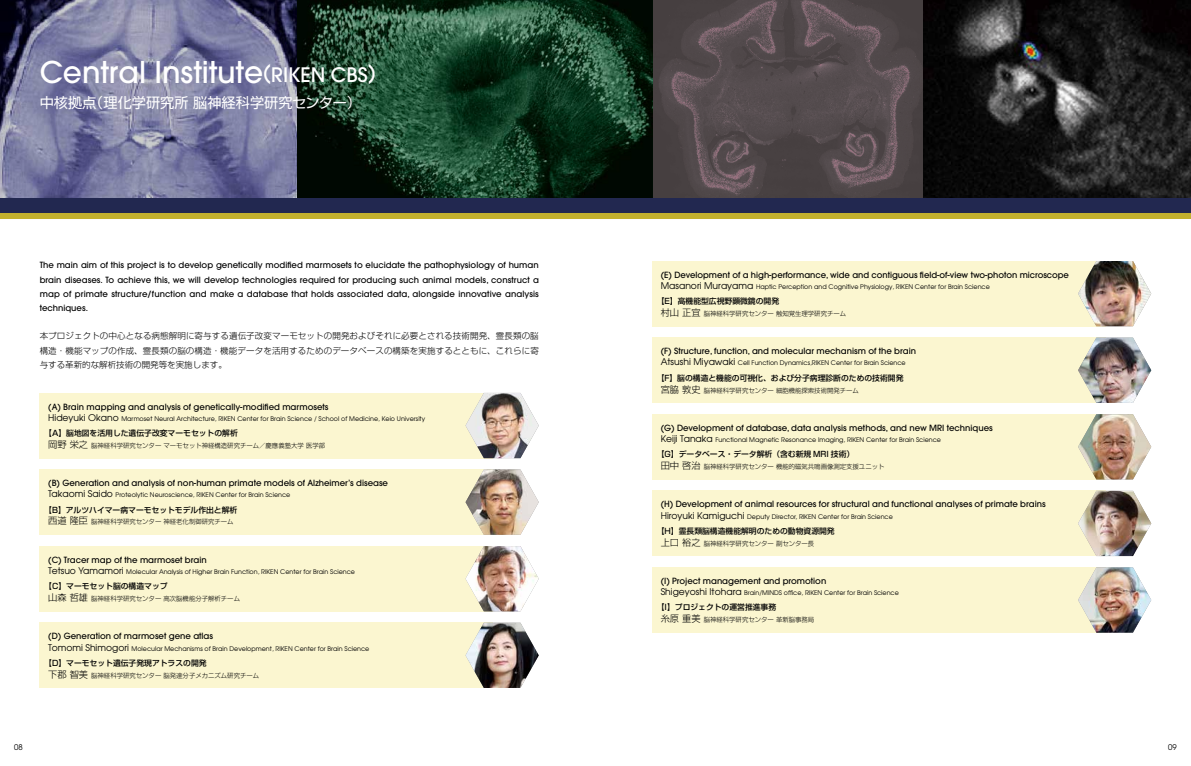
<style>
.page{position:relative;width:1191px;height:766px;background:#fff}
.page>*{position:absolute;margin:0;border:0;box-sizing:border-box;transform-origin:0 0}
.t1{font:500 29.8px "Avant Garde";color:#fff}
.t2{font:14.2px "Shin Go Pro";color:#fff}
.t3{font:500 8.5px/14.2px "Avant Garde";color:#000;text-align:justify}
.t4{font:300 8.5px/14.2px "Shin Go Pro";letter-spacing:.005em;color:#000;text-align:justify}
.t5{font:500 7.8px "Shin Go Pro";color:#000}
.t6{font:7.8px "Avant Garde";color:#000}
.t7{font:6.4px "Avant Garde";color:#000}
.t8{font:300 6.4px "Shin Go Pro";color:#000}
.s1{font-size:19.8px}
.s2{font-size:9.2px}
</style>
<div class="page">
<img style="left:652px;top:0;width:272px;height:198px">
<img style="left:924px;top:0;width:267px;height:198px">
<svg style="left:0;top:0;width:652px;height:198px;background:#42565b"></svg>
<div style="left:0;top:198px;width:1191px;height:15px;background:#222850"></div>
<div style="left:0;top:213px;width:1191px;height:5px;background:#c3b12f"></div>
<div style="left:40px;top:622px;width:453px;height:65px;background:#fbf6d0"></div>
<img style="left:465px;top:622px;width:74px;height:65px">
<div style="left:652px;top:337px;width:453px;height:66px;background:#fbf6d0"></div>
<img style="left:1078px;top:337px;width:73px;height:66px">
<div style="left:652px;top:490px;width:453px;height:66px;background:#fbf6d0"></div>
<img style="left:1078px;top:490px;width:73px;height:66px">
<div style="left:40px;top:469px;width:453px;height:65px;background:#fbf6d0"></div>
<img style="left:465px;top:469px;width:74px;height:65px">
<div style="left:652px;top:261px;width:453px;height:65px;background:#fbf6d0"></div>
<img style="left:1078px;top:261px;width:73px;height:65px">
<div style="left:652px;top:414px;width:453px;height:65px;background:#fbf6d0"></div>
<img style="left:1078px;top:414px;width:73px;height:65px">
<div style="left:40px;top:393px;width:453px;height:65px;background:#fbf6d0"></div>
<img style="left:465px;top:393px;width:74px;height:65px">
<div style="left:652px;top:567px;width:453px;height:65px;background:#fbf6d0"></div>
<img style="left:1078px;top:567px;width:73px;height:65px">
<div style="left:40px;top:546px;width:453px;height:65px;background:#fbf6d0"></div>
<img style="left:465px;top:546px;width:74px;height:65px">
<h1 class="t1" style="left:40px;top:53px;width:338px">Central Institute<span class="s1">(RIKEN CBS)</span></h1>
<h2 class="t2" style="left:40px;top:90px;width:323px">中核拠点（理化学研究所 脳神経科学研究センター）</h2>
<p class="t3" style="left:40px;top:258px;width:501px">The main aim of this project is to develop genetically modified marmosets to elucidate the pathophysiology of human brain diseases. To achieve this, we will develop technologies required for producing such animal models, construct a map of primate structure/function and make a database that holds associated data, alongside innovative analysis techniques.</p>
<p class="t4" style="left:40px;top:328px;width:501px">本プロジェクトの中心となる病態解明に寄与する遺伝子改変マーモセットの開発およびそれに必要とされる技術開発、霊長類の脳構造・機能マップの作成、霊長類の脳の構造・機能データを活用するためのデータベースの構築を実施するとともに、これらに寄与する革新的な解析技術の開発等を実施します。</p>
<p class="t3" style="left:48px;top:399px;width:282px">(A) Brain mapping and analysis of genetically-modified marmosets</p>
<p class="t7" style="left:48px;top:414px;width:378px"><span class="s2">Hideyuki Okano</span> Marmoset Neural Architecture, RIKEN Center for Brain Science / School of Medicine, Keio University</p>
<p class="t5" style="left:44px;top:426px;width:195px">【A】脳地図を活用した遺伝子改変マーモセットの解析</p>
<p class="t8" style="left:48px;top:440px;width:278px"><span class="s2">岡野 栄之</span> 脳神経科学研究センター マーモセット神経構造研究チーム／慶應義塾大学 医学部</p>
<p class="t3" style="left:48px;top:476px;width:341px">(B) Generation and analysis of non-human primate models of Alzheimer’s disease</p>
<p class="t7" style="left:48px;top:491px;width:244px"><span class="s2">Takaomi Saido</span> Proteolytic Neuroscience, RIKEN Center for Brain Science</p>
<p class="t5" style="left:44px;top:503px;width:195px">【B】アルツハイマー病マーモセットモデル作出と解析</p>
<p class="t8" style="left:48px;top:516px;width:187px"><span class="s2">西道 隆臣</span> 脳神経科学研究センター 神経老化制御研究チーム</p>
<p class="t3" style="left:48px;top:552px;width:160px">(C) Tracer map of the marmoset brain</p>
<p class="t7" style="left:48px;top:567px;width:308px"><span class="s2">Tetsuo Yamamori</span> Molecular Analysis of Higher Brain Function, RIKEN Center for Brain Science</p>
<p class="t5" style="left:44px;top:579px;width:125px">【C】マーモセット脳の構造マップ</p>
<p class="t8" style="left:48px;top:593px;width:193px"><span class="s2">山森 哲雄</span> 脳神経科学研究センター 高次脳機能分子解析チーム</p>
<p class="t3" style="left:48px;top:629px;width:166px">(D) Generation of marmoset gene atlas</p>
<p class="t7" style="left:48px;top:644px;width:323px"><span class="s2">Tomomi Shimogori</span> Molecular Mechanisms of Brain Development, RIKEN Center for Brain Science</p>
<p class="t5" style="left:44px;top:656px;width:164px">【D】マーモセット遺伝子発現アトラスの開発</p>
<p class="t8" style="left:48px;top:669px;width:212px"><span class="s2">下郡 智美</span> 脳神経科学研究センター 脳発達分子メカニズム研究チーム</p>
<p class="t3" style="left:660px;top:267px;width:410px">(E) Development of a high-performance, wide and contiguous field-of-view two-photon microscope</p>
<p class="t7" style="left:660px;top:282px;width:331px"><span class="s2">Masanori Murayama</span> Haptic Perception and Cognitive Physiology, RIKEN Center for Brain Science</p>
<p class="t5" style="left:657px;top:294px;width:124px">【E】高機能型広視野顕微鏡の開発</p>
<p class="t8" style="left:660px;top:308px;width:187px"><span class="s2">村山 正宜</span> 脳神経科学研究センター 触知覚生理学研究チーム</p>
<p class="t3" style="left:660px;top:344px;width:257px">(F) Structure, function, and molecular mechanism of the brain</p>
<p class="t7" style="left:660px;top:359px;width:246px"><span class="s2">Atsushi Miyawaki</span> Cell Function Dynamics,RIKEN Center for Brain Science</p>
<p class="t5" style="left:657px;top:371px;width:248px">【F】脳の構造と機能の可視化、および分子病理診断のための技術開発</p>
<p class="t8" style="left:660px;top:385px;width:200px"><span class="s2">宮脇 敦史</span> 脳神経科学研究センター 細胞機能探索技術開発チーム</p>
<p class="t3" style="left:660px;top:420px;width:333px">(G) Development of database, data analysis methods, and new MRI techniques</p>
<p class="t7" style="left:660px;top:435px;width:282px"><span class="s2">Keiji Tanaka</span> Functional Magnetic Resonance Imaging, RIKEN Center for Brain Science</p>
<p class="t5" style="left:657px;top:447px;width:199px">【G】データベース・データ解析（含む新規 MRI 技術）</p>
<p class="t8" style="left:660px;top:461px;width:225px"><span class="s2">田中 啓治</span> 脳神経科学研究センター 機能的磁気共鳴画像測定支援ユニット</p>
<p class="t3" style="left:660px;top:497px;width:386px">(H) Development of animal resources for structural and functional analyses of primate brains</p>
<p class="t7" style="left:660px;top:512px;width:234px"><span class="s2">Hiroyuki Kamiguchi</span> Deputy Director, RIKEN Center for Brain Science</p>
<p class="t5" style="left:657px;top:524px;width:179px">【H】霊長類脳構造機能解明のための動物資源開発</p>
<p class="t8" style="left:660px;top:538px;width:155px"><span class="s2">上口 裕之</span> 脳神経科学研究センター 副センター長</p>
<p class="t3" style="left:660px;top:573px;width:167px">(I) Project management and promotion</p>
<p class="t7" style="left:660px;top:588px;width:240px"><span class="s2">Shigeyoshi Itohara</span> Brain/MINDS office, RIKEN Center for Brain Science</p>
<p class="t5" style="left:657px;top:601px;width:121px">【I】プロジェクトの運営推進事務</p>
<p class="t8" style="left:660px;top:614px;width:155px"><span class="s2">糸原 重美</span> 脳神経科学研究センター 革新脳事務局</p>
<p class="t6" style="left:14px;top:742px;width:10px">08</p>
<p class="t6" style="left:1168px;top:742px;width:10px">09</p>
</div>
